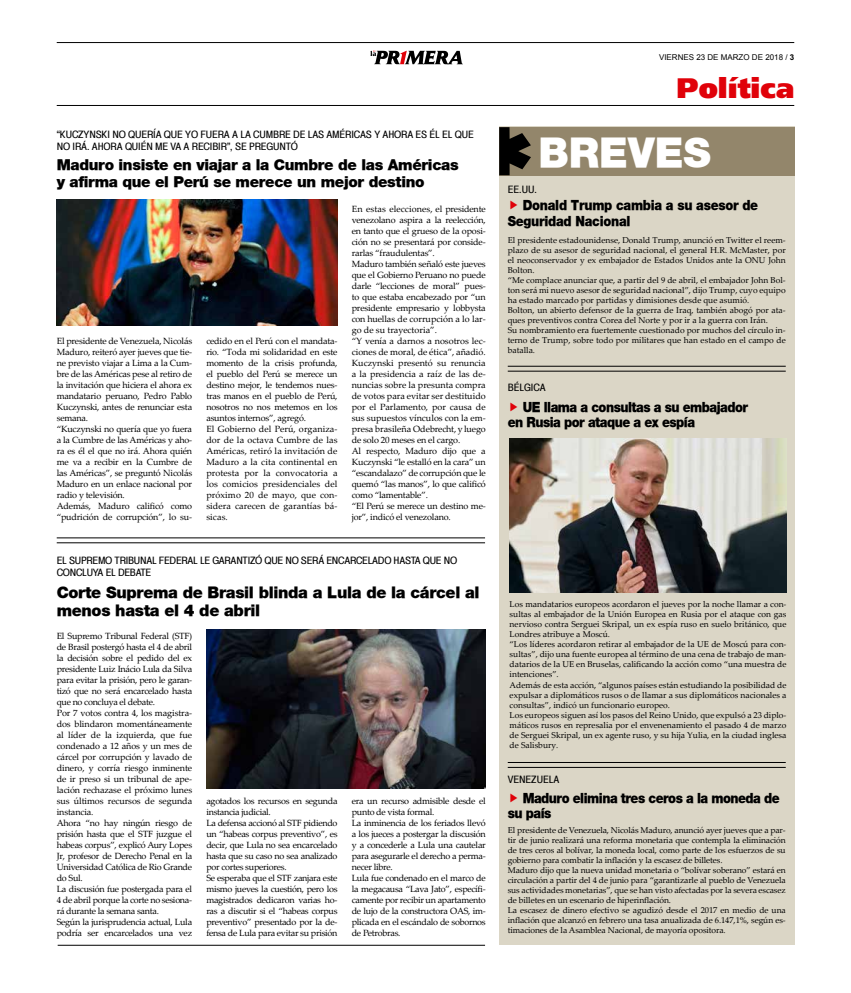
<style>
.page{position:relative;width:851px;height:993px;background:#fff}
.page>*{position:absolute;margin:0;border:0;box-sizing:border-box;transform-origin:0 0}
.t1{font:900 41px "Helvetica Neue";color:#fff}
.t2{font:900 28px "Frutiger";color:#e00109}
.t3{font:900 16px/18px "Helvetica Neue";letter-spacing:-.02em;color:#000}
.t4{font:900 15px/17px "Helvetica Neue";letter-spacing:-.02em;color:#000}
.t5{font:900 14px/15px "Helvetica Neue";letter-spacing:-.04em;color:#000;scale:.9 1}
.t6{font:900 14px/16px "Helvetica Neue";letter-spacing:-.02em;color:#000;scale:.9 1}
.t7{font:10px/12px "Helv Condensed";letter-spacing:-.01em;color:#000}
.t8{font:9px/11px "Palatino Linotype";letter-spacing:-.02em;color:#000}
.t9{font:9px/11px "Palatino Linotype";letter-spacing:.01em;color:#000}
.t10{font:8.5px/10px "Palatino Linotype";color:#000}
.t11{font:8px "Arial";color:#000}
.s1{font-weight:700}
</style>
<div class="page">
<svg style="left:370px;top:51px;width:93px;height:13px"></svg>
<hr style="left:57px;top:42px;width:737px;height:1px;background:#000">
<hr style="left:57px;top:105px;width:737px;height:1px;background:#000">
<div style="left:499px;top:126px;width:295px;height:818px;background:#dbd6c6"></div>
<hr style="left:58px;top:944px;width:427px;height:1px;background:#000">
<hr style="left:507px;top:366px;width:278px;height:1px;background:#000">
<hr style="left:507px;top:371px;width:278px;height:1px;background:#000">
<hr style="left:507px;top:762px;width:278px;height:1px;background:#000">
<hr style="left:507px;top:766px;width:278px;height:1px;background:#000">
<hr style="left:57px;top:537px;width:428px;height:1px;background:#000">
<hr style="left:57px;top:542px;width:428px;height:1px;background:#000">
<div style="left:499px;top:127px;width:295px;height:48px;background:#93866b"></div>
<svg style="left:499px;top:127px;width:32px;height:48px"></svg>
<img style="left:510px;top:438px;width:276px;height:154px">
<img style="left:206px;top:629px;width:279px;height:159px">
<img style="left:57px;top:199px;width:280px;height:126px">
<p class="t7" style="left:57px;top:128px;width:417px">“KUCZYNSKI NO QUERÍA QUE YO FUERA A LA CUMBRE DE LAS AMÉRICAS Y AHORA ES ÉL EL QUE<br>NO IRÁ. AHORA QUIÉN ME VA A RECIBIR”, SE PREGUNTÓ</p>
<h3 class="t4" style="left:57px;top:156px;width:403px">Maduro insiste en viajar a la Cumbre de las Américas y afirma que el Perú se merece un mejor destino</h3>
<p class="t8" style="left:57px;top:335px;width:137px">El presidente de Venezuela, Nicolás<br>Maduro, reiteró ayer jueves que tie&shy;ne previsto viajar a Lima a la Cum&shy;bre de las Américas pese al retiro de la invitación que hiciera el ahora ex mandatario peruano, Pedro Pablo<br>Kuczynski, antes de renunciar esta semana.<br>“Kuczynski no quería que yo fuera a la Cumbre de las Américas y aho&shy;ra es él el que no irá. Ahora quién me va a recibir en la Cumbre de las Américas”, se preguntó Nicolás<br>Maduro en un enlace nacional por radio y televisión.<br>Además, Maduro calificó como “pudrición de corrupción”, lo su-</p>
<p class="t9" style="left:206px;top:335px;width:133px">cedido en el Perú con el mandata&shy;rio. “Toda mi solidaridad en este momento de la crisis profunda, el pueblo del Perú se merece un destino mejor, le tendemos nues&shy;tras manos en el pueblo de Perú, nosotros no nos metemos en los asuntos internos”, agregó.<br>El Gobierno del Perú, organiza&shy;dor de la octava Cumbre de las<br>Américas, retiró la invitación de<br>Maduro a la cita continental en protesta por la convocatoria a los comicios presidenciales del próximo 20 de mayo, que con&shy;sidera carecen de garantías bá&shy;sicas.</p>
<p class="t8" style="left:351px;top:203px;width:135px">En estas elecciones, el presidente venezolano aspira a la reelección, en tanto que el grueso de la oposi&shy;ción no se presentará por conside&shy;rarlas “fraudulentas”.<br>Maduro también señaló este jueves que el Gobierno Peruano no puede darle “lecciones de moral” pues&shy;to que estaba encabezado por “un presidente empresario y lobbysta con huellas de corrupción a lo lar&shy;go de su trayectoria”.<br>“Y venía a darnos a nosotros lec&shy;ciones de moral, de ética”, añadió.<br>Kuczynski presentó su renuncia a la presidencia a raíz de las de&shy;nuncias sobre la presunta compra de votos para evitar ser destituido por el Parlamento, por causa de sus supuestos vínculos con la em&shy;presa brasileña Odebrecht, y luego de solo 20 meses en el cargo.<br>Al respecto, Maduro dijo que a<br>Kuczynski “le estalló en la cara” un “escandalazo” de corrupción que le quemó “las manos”, lo que calificó como “lamentable”.<br>“El Perú se merece un destino me&shy;jor”, indicó el venezolano.</p>
<p class="t7" style="left:57px;top:554px;width:402px">EL SUPREMO TRIBUNAL FEDERAL LE GARANTIZÓ QUE NO SERÁ ENCARCELADO HASTA QUE NO<br>CONCLUYA EL DEBATE</p>
<h3 class="t3" style="left:57px;top:583px;width:424px">Corte Suprema de Brasil blinda a Lula de la cárcel al menos hasta el 4 de abril</h3>
<p class="t8" style="left:57px;top:629px;width:137px">El Supremo Tribunal Federal (STF) de Brasil postergó hasta el 4 de abril la decisión sobre el pedido del ex presidente Luiz Inácio Lula da Silva para evitar la prisión, pero le garan&shy;tizó que no será encarcelado hasta que no concluya el debate.<br>Por 7 votos contra 4, los magistra&shy;dos blindaron momentáneamente al líder de la izquierda, que fue condenado a 12 años y un mes de cárcel por corrupción y lavado de dinero, y corría riesgo inminente de ir preso si un tribunal de ape&shy;lación rechazase el próximo lunes sus últimos recursos de segunda instancia.<br>Ahora “no hay ningún riesgo de prisión hasta que el STF juzgue el habeas corpus”, explicó Aury Lopes<br>Jr, profesor de Derecho Penal en la<br>Universidad Católica de Rio Grande do Sul.<br>La discusión fue postergada para el<br>4 de abril porque la corte no sesiona&shy;rá durante la semana santa.<br>Según la jurisprudencia actual, Lula podría ser encarcelados una vez</p>
<p class="t8" style="left:206px;top:794px;width:133px">agotados los recursos en segunda instancia judicial.<br>La defensa accionó al STF pidiendo un “habeas corpus preventivo”, es decir, que Lula no sea encarcelado hasta que su caso no sea analizado por cortes superiores.<br>Se esperaba que el STF zanjara este mismo jueves la cuestión, pero los magistrados dedicaron varias ho&shy;ras a discutir si el “habeas corpus preventivo” presentado por la de&shy;fensa de Lula para evitar su prisión</p>
<p class="t8" style="left:351px;top:794px;width:135px">era un recurso admisible desde el punto de vista formal.<br>La inminencia de los feriados llevó a los jueces a postergar la discusión y a concederle a Lula una cautelar para asegurarle el derecho a perma&shy;necer libre.<br>Lula fue condenado en el marco de la megacausa “Lava Jato”, específi&shy;camente por recibir un apartamento de lujo de la constructora OAS, im&shy;plicada en el escándalo de sobornos de Petrobras.</p>
<p class="t11" style="left:659px;top:52px;width:6px">VIERNES</p>
<p class="t11" style="left:696px;top:52px;width:99px">23 DE MARZO DE 2018 / <span class="s1">3</span></p>
<h2 class="t2" style="left:676px;top:71px;width:119px">Política</h2>
<h1 class="t1" style="left:538px;top:128px;width:174px">BREVES</h1>
<p class="t7" style="left:507px;top:183px;width:31px">EE.UU.</p>
<h3 class="t6" style="left:507px;top:197px;width:280px;text-indent:15px">Donald Trump cambia a su asesor de<br>Seguridad Nacional</h3>
<p class="t10" style="left:507px;top:235px;width:279px">El presidente estadounidense, Donald Trump, anunció en Twitter el reem&shy;plazo de su asesor de seguridad nacional, el general H.R. McMaster, por el neoconservador y ex embajador de Estados Unidos ante la ONU John Bolton.<br>“Me complace anunciar que, a partir del 9 de abril, el embajador John Bol&shy;ton será mi nuevo asesor de seguridad nacional”, dijo Trump, cuyo equipo ha estado marcado por partidas y dimisiones desde que asumió.<br>Bolton, un abierto defensor de la guerra de Iraq, también abogó por ata&shy;ques preventivos contra Corea del Norte y por ir a la guerra con Irán.<br>Su nombramiento era fuertemente cuestionado por muchos del círculo in&shy;terno de Trump, sobre todo por militares que han estado en el campo de batalla.</p>
<p class="t7" style="left:507px;top:381px;width:29px">BÉLGICA</p>
<h3 class="t5" style="left:507px;top:399px;width:268px;text-indent:15px">UE llama a consultas a su embajador en Rusia por ataque a ex espía</h3>
<p class="t10" style="left:509px;top:599px;width:278px">Los mandatarios europeos acordaron el jueves por la noche llamar a con&shy;sultas al embajador de la Unión Europea en Rusia por el ataque con gas nervioso contra Serguei Skripal, un ex espía ruso en suelo británico, que Londres atribuye a Moscú.<br>“Los líderes acordaron retirar al embajador de la UE de Moscú para con&shy;sultas”, dijo una fuente europea al término de una cena de trabajo de man&shy;datarios de la UE en Bruselas, calificando la acción como “una muestra de intenciones”.<br>Además de esta acción, “algunos países están estudiando la posibilidad de expulsar a diplomáticos rusos o de llamar a sus diplomáticos nacionales a consultas”, indicó un funcionario europeo.<br>Los europeos siguen así los pasos del Reino Unido, que expulsó a 23 diplo&shy;máticos rusos en represalia por el envenenamiento el pasado 4 de marzo de Serguei Skripal, un ex agente ruso, y su hija Yulia, en la ciudad inglesa de Salisbury.</p>
<p class="t7" style="left:507px;top:773px;width:47px">VENEZUELA</p>
<h3 class="t5" style="left:507px;top:790px;width:304px;text-indent:15px">Maduro elimina tres ceros a la moneda de su país</h3>
<p class="t10" style="left:507px;top:824px;width:279px">El presidente de Venezuela, Nicolás Maduro, anunció ayer jueves que a par&shy;tir de junio realizará una reforma monetaria que contempla la eliminación de tres ceros al bolívar, la moneda local, como parte de los esfuerzos de su gobierno para combatir la inflación y la escasez de billetes.<br>Maduro dijo que la nueva unidad monetaria o “bolívar soberano” estará en circulación a partir del 4 de junio para “garantizarle al pueblo de Venezuela sus actividades monetarias”, que se han visto afectadas por la severa escasez de billetes en un escenario de hiperinflación.<br>La escasez de dinero efectivo se agudizó desde el 2017 en medio de una inflación que alcanzó en febrero una tasa anualizada de 6.147,1%, según es&shy;timaciones de la Asamblea Nacional, de mayoría opositora.</p>
</div>
